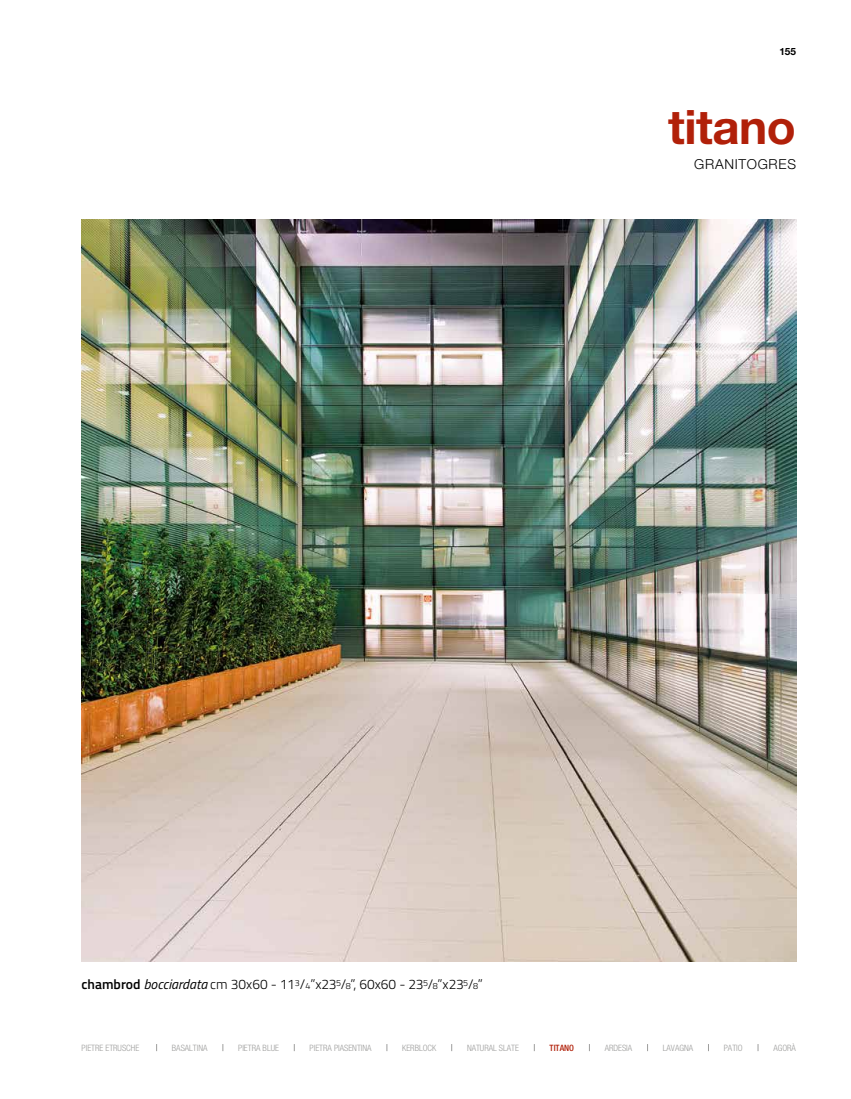
<style>
.page{position:relative;width:851px;height:1099px;background:#fff}
.page>*{position:absolute;margin:0;border:0;box-sizing:border-box;transform-origin:0 0}
.t1{font:700 47.5px "Helvetica Neue LT Std";letter-spacing:-.01em;color:#b12009}
.t2{font:300 13.75px "Titillium";color:#000}
.t3{font:300 13.75px "Helvetica Neue LT Std";letter-spacing:.05em;color:#000}
.t4{font:700 10px "Helvetica Neue LT Std";color:#000}
.t5{font:300 condensed 8.75px "Helvetica Neue LT Std";color:#9d9d9c}
.t6{font:500 condensed 8.75px "Helvetica Neue LT Std";color:#b12009}
.s1{font-weight:600}
.s2{font-weight:400;font-style:italic}
.s3{font-size:9px}
</style>
<div class="page">
<img style="left:81px;top:220px;width:714px;height:741px">
<p class="t4" style="left:779px;top:45px;width:18px">155</p>
<h1 class="t1" style="left:668px;top:97px;width:129px">titano</h1>
<h2 class="t3" style="left:694px;top:156px;width:103px">GRANITOGRES</h2>
<h2 class="t2" style="left:81px;top:974px;width:402px"><span class="s1">chambrod</span> <span class="s2">bocciardata</span> cm 30x60 - 11<sup>3</sup>/<span class="s3">4</span>”x23<sup>5</sup>/<span class="s3">8</span>”, 60x60 - 23<sup>5</sup>/<span class="s3">8</span>”x23<sup>5</sup>/<span class="s3">8</span>”</h2>
<p class="t5" style="left:81px;top:1042px;width:59px">PIETRE ETRUSCHE</p>
<p class="t5" style="left:172px;top:1042px;width:37px">BASALTINA</p>
<p class="t5" style="left:238px;top:1042px;width:42px">PIETRA BLUE</p>
<p class="t5" style="left:309px;top:1042px;width:63px">PIETRA PIASENTINA</p>
<p class="t5" style="left:402px;top:1042px;width:36px">KERBLOCK</p>
<p class="t5" style="left:467px;top:1042px;width:53px">NATURAL SLATE</p>
<p class="t6" style="left:549px;top:1042px;width:26px">TITANO</p>
<p class="t5" style="left:604px;top:1042px;width:29px">ARDESIA</p>
<p class="t5" style="left:662px;top:1042px;width:32px">LAVAGNA</p>
<p class="t5" style="left:723px;top:1042px;width:20px">PATIO</p>
<p class="t5" style="left:773px;top:1042px;width:24px">AGORÀ</p>
</div>
